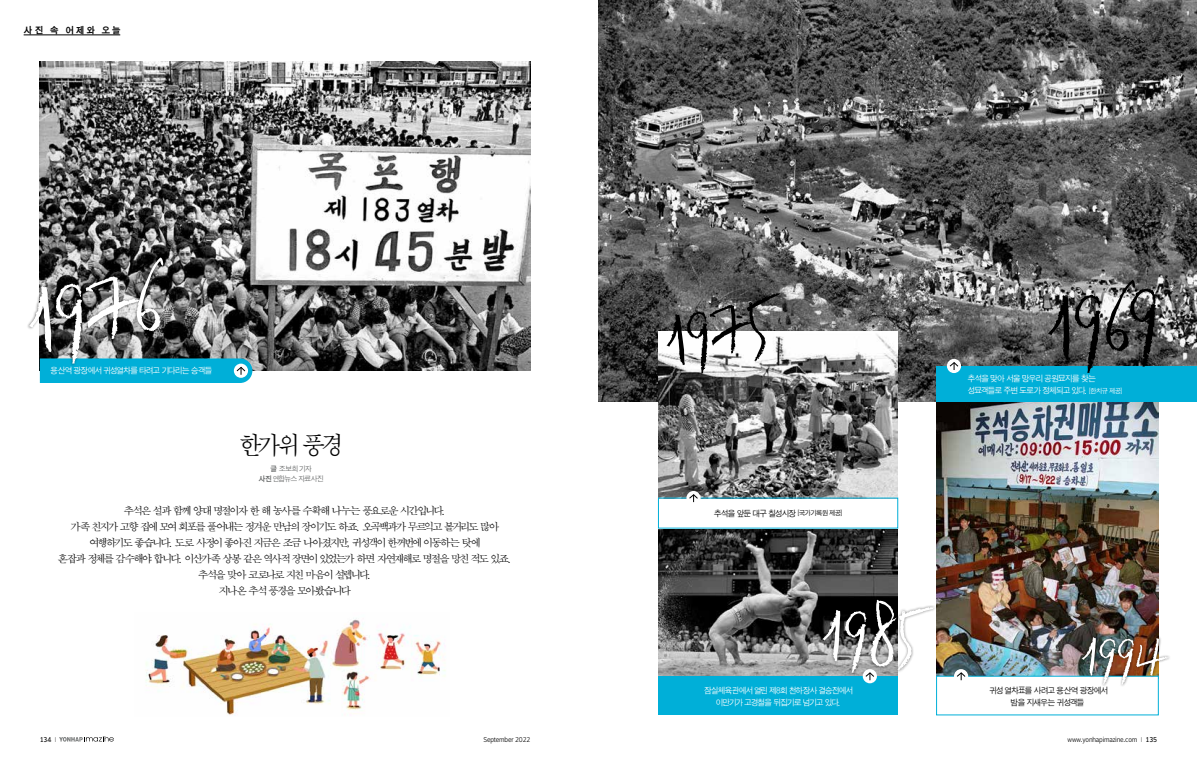
<style>
.page{position:relative;width:1197px;height:766px;background:#fff}
.page>*{position:absolute;margin:0;border:0;box-sizing:border-box;transform-origin:0 0}
.t1{font:300 26px "SD Myungjo Std";color:#000;scale:.94 1}
.t2{font:300 11px/16px "SD Myungjo Std";letter-spacing:-.06em;color:#000;text-align:center}
.t3{font:700 9.5px "SD Gothic Std";letter-spacing:.245em;color:#000}
.t4{font:300 8.5px/12px "SD Gothic Std";letter-spacing:-.025em;color:#fff}
.t5{font:300 8.5px/12px "SD Gothic Std";letter-spacing:-.035em;color:#000;text-align:center}
.t6{font:300 7.5px/10px "SD Gothic Std";letter-spacing:-.035em;color:#6a6c6c;text-align:center}
.t7{font:500 7px "Arita Heiti";letter-spacing:-.025em;color:#000}
.t8{font:700 7px "Arita Heiti";color:#000}
.s1{font-weight:700}
.s2{font-size:7px}
.s3{font-weight:300}
</style>
<div class="page">
<hr style="left:24px;top:35px;width:96px;height:1px;background:#000">
<svg style="left:59px;top:736px;width:55px;height:5px"></svg>
<img style="left:145px;top:619px;width:301px;height:97px">
<img style="left:598px;top:0;width:598px;height:401px">
<img style="left:936px;top:401px;width:222px;height:275px">
<img style="left:40px;top:62px;width:490px;height:308px">
<img style="left:658px;top:332px;width:239px;height:166px">
<img style="left:658px;top:529px;width:239px;height:147px">
<div style="left:658px;top:676px;width:239px;height:38px;background:#00afd8"></div>
<div style="left:936px;top:366px;width:260px;height:35px;background:#00afd8"></div>
<div style="left:686px;top:491px;width:14px;height:14px;background:#fff;border-radius:50%"></div>
<svg style="left:689px;top:494px;width:8px;height:8px"></svg>
<svg style="left:862px;top:669px;width:14px;height:14px"></svg>
<svg style="left:953px;top:669px;width:15px;height:14px"></svg>
<svg style="left:956px;top:672px;width:9px;height:8px"></svg>
<div style="left:27px;top:255px;width:139px;height:111px;background:#000;opacity:.5"></div>
<svg style="left:29px;top:257px;width:223px;height:126px;background:#628188"></svg>
<div style="left:819px;top:596px;width:118px;height:79px;background:#000;opacity:.5"></div>
<svg style="left:822px;top:599px;width:112px;height:81px"></svg>
<svg style="left:666px;top:293px;width:114px;height:80px"></svg>
<div style="left:1079px;top:634px;width:91px;height:53px;background:#000;opacity:.5"></div>
<img style="left:1081px;top:636px;width:87px;height:48px">
<svg style="left:1047px;top:280px;width:108px;height:93px;background:#546164"></svg>
<svg style="left:946px;top:359px;width:14px;height:14px"></svg>
<svg style="left:949px;top:362px;width:9px;height:8px"></svg>
<p class="t3" style="left:24px;top:25px;width:98px">사진 속 어제와 오늘</p>
<p class="t4" style="left:50px;top:364px;width:163px">용산역 광장에서 귀성열차를 타려고 기다리는 승객들</p>
<h1 class="t1" style="left:240px;top:432px;width:109px">한가위 풍경</h1>
<p class="t6" style="left:258px;top:463px;width:66px"><span class="s1">글</span> 조보희 기자<br><span class="s1">사진</span> 연합뉴스 자료사진</p>
<p class="t2" style="left:58px;top:502px;width:455px">추석은 설과 함께 양대 명절이자 한 해 농사를 수확해 나누는 풍요로운 시간입니다.<br>가족 친지가 고향 집에 모여 회포를 풀어내는 정겨운 만남의 장이기도 하죠. 오곡백과가 무르익고 볼거리도 많아 여행하기도 좋습니다. 도로 사정이 좋아진 지금은 조금 나아졌지만, 귀성객이 한꺼번에 이동하는 탓에<br>혼잡과 정체를 감수해야 합니다. 이산가족 상봉 같은 역사적 장면이 있었는가 하면 자연재해로 명절을 망친 적도 있죠. 추석을 맞아 코로나로 지친 마음이 설렙니다.<br>지나온 추석 풍경을 모아봤습니다</p>
<p class="t5" style="left:714px;top:507px;width:130px">추석을 앞둔 대구 칠성시장 <span class="s2">[국가기록원 제공]</span></p>
<p class="t4" style="left:967px;top:372px;width:156px">추석을 맞아 서울 망우리 공원묘지를 찾는 성묘객들로 주변 도로가 정체되고 있다. <span class="s2">[한치규 제공]</span></p>
<p class="t4" style="left:704px;top:684px;width:150px;text-align:center">잠실체육관에서 열린 제8회 천하장사 결승전에서 이만기가 고경철을 뒤집기로 넘기고 있다.</p>
<p class="t5" style="left:989px;top:684px;width:120px">귀성 열차표를 사려고 용산역 광장에서 밤을 지새우는 귀성객들</p>
<p class="t8" style="left:40px;top:734px;width:18px">134 <span class="s3">I</span></p>
<p class="t7" style="left:483px;top:735px;width:48px">September 2022</p>
<p class="t7" style="left:1067px;top:735px;width:91px">www.yonhapimazine.com <span class="s3">I</span> <span class="s1">135</span></p>
</div>
